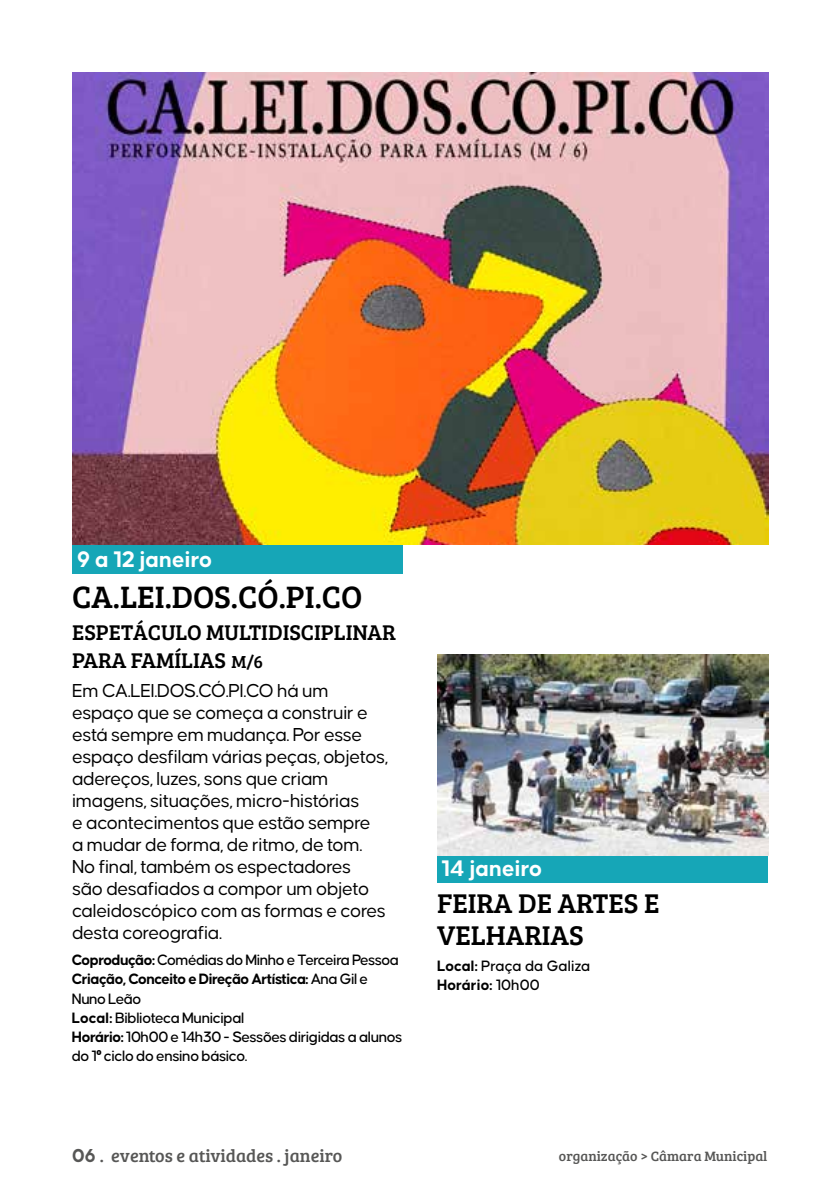
<style>
.page{position:relative;width:840px;height:1191px;background:#fff}
.page>*{position:absolute;margin:0;border:0;box-sizing:border-box;transform-origin:0 0}
.t1{font:32px "Bree Serif";color:#000}
.t2{font:28px/32px "Bree Serif";color:#000}
.t3{font:700 24px "Causten";color:#fff}
.t4{font:22px/28px "Bree Serif";color:#000}
.t5{font:20px/22px "Causten";letter-spacing:-.02em;color:#000}
.t6{font:18px "Bree Serif";color:#575756}
.t7{font:500 16px/19.2px "Causten";letter-spacing:-.03em;color:#000}
.t8{font:500 16px/19.2px "Causten";color:#000}
.t9{font:14px "Bree Serif";color:#575756}
.s1{font-size:18px}
.s2{font-weight:700}
.s3{font-family:"Abadi";font-weight:800;font-stretch:condensed}
.s4{font-family:"Causten";font-weight:700;font-size:20px}
</style>
<div class="page">
<div style="left:437px;top:854px;width:330px;height:28px;background:#16a6b7"></div>
<img style="left:72px;top:72px;width:695px;height:473px">
<div style="left:72px;top:545px;width:330px;height:28px;background:#16a6b7"></div>
<img style="left:437px;top:654px;width:330px;height:201px">
<p class="t3" style="left:77px;top:546px;width:137px">9 a 12 janeiro</p>
<h1 class="t1" style="left:72px;top:573px;width:291px">CA.LEI.DOS.CÓ.PI.CO</h1>
<p class="t4" style="left:72px;top:617px;width:325px">ESPETÁCULO MULTIDISCIPLINAR<br>PARA FAMÍLIAS <span class="s1">M/6</span></p>
<p class="t5" style="left:72px;top:679px;width:317px">Em CA.LEI.DOS.CÓ.PI.CO há um espaço que se começa a construir e está sempre em mudança. Por esse espaço desfilam várias peças, objetos, adereços, luzes, sons que criam imagens, situações, micro-histórias<br>e acontecimentos que estão sempre<br>a mudar de forma, de ritmo, de tom.<br>No final, também os espectadores<br>são desafiados a compor um objeto caleidoscópico com as formas e cores desta coreografia.</p>
<p class="t7" style="left:72px;top:950px;width:332px"><span class="s2">Coprodução:</span> Comédias do Minho e Terceira Pessoa <span class="s2">Criação, Conceito e Direção Artística:</span> Ana Gil e Nuno Leão<br><span class="s2">Local:</span> Biblioteca Municipal<br><span class="s2">Horário:</span> 10h00 e 14h30 - Sessões dirigidas a alunos do 1<span class="s3">º</span> ciclo do ensino básico.</p>
<p class="t3" style="left:441px;top:855px;width:102px">14 janeiro</p>
<h2 class="t2" style="left:437px;top:885px;width:224px">FEIRA DE ARTES E<br>VELHARIAS</h2>
<p class="t8" style="left:437px;top:956px;width:155px"><span class="s2">Local:</span> Praça da Galiza<br><span class="s2">Horário:</span> 10h00</p>
<p class="t6" style="left:72px;top:1142px;width:271px"><span class="s4">06</span> . eventos e atividades . janeiro</p>
<p class="t9" style="left:558px;top:1145px;width:210px">organização &gt; Câmara Municipal</p>
</div>
